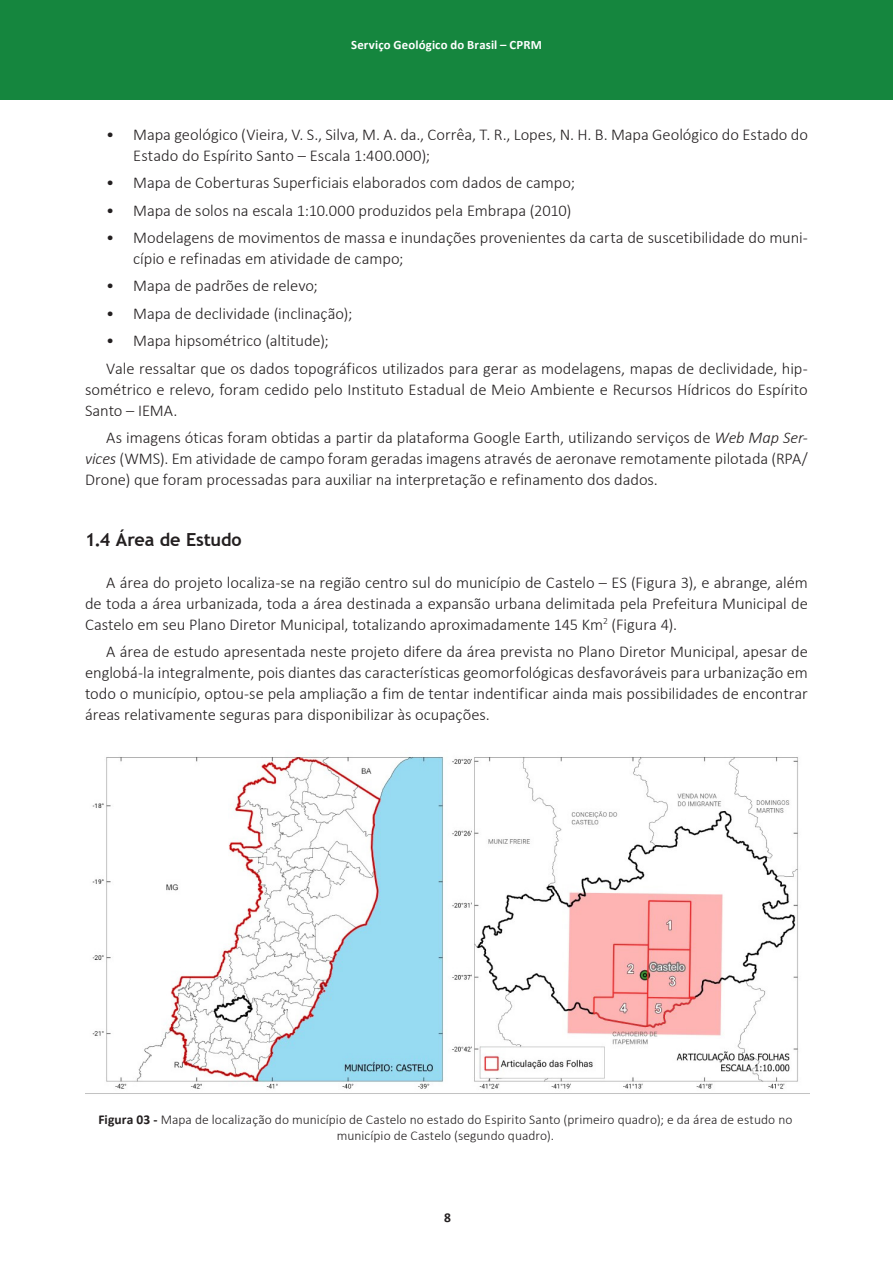
<style>
.page{position:relative;width:893px;height:1263px;background:#fff}
.page>*{position:absolute;margin:0;border:0;box-sizing:border-box;transform-origin:0 0}
.t1{font:700 18px "Trebuchet MS";letter-spacing:-.01em;color:#231f20}
.t2{font:300 16.5px/21px "Calibri";letter-spacing:-.005em;color:#231f20}
.t3{font:300 13.5px/16.2px "Calibri";letter-spacing:.005em;color:#231f20;text-align:center}
.t4{font:700 13.5px "Calibri";color:#231f20}
.t5{font:700 12.75px "Calibri";letter-spacing:.015em;color:#fff}
.s1{font-style:italic}
.s2{font-weight:700}
</style>
<div class="page">
<div style="left:0;top:0;width:893px;height:100px;background:#15863e"></div>
<img style="left:85px;top:755px;width:725px;height:339px">
<p class="t5" style="left:351px;top:35px;width:192px">Serviço Geológico do Brasil – CPRM</p>
<p class="t2" style="left:133px;top:124px;width:676px;text-indent:-27px">• Mapa geológico (Vieira, V. S., Silva, M. A. da., Corrêa, T. R., Lopes, N. H. B. Mapa Geológico do Estado do<br>Estado do Espírito Santo – Escala 1:400.000);</p>
<p class="t2" style="left:106px;top:172px;width:470px">• Mapa de Coberturas Superficiais elaborados com dados de campo;</p>
<p class="t2" style="left:106px;top:200px;width:467px">• Mapa de solos na escala 1:10.000 produzidos pela Embrapa (2010)</p>
<p class="t2" style="left:133px;top:227px;width:676px;text-indent:-27px">• Modelagens de movimentos de massa e inundações provenientes da carta de suscetibilidade do muni&shy;cípio e refinadas em atividade de campo;</p>
<p class="t2" style="left:106px;top:275px;width:213px">• Mapa de padrões de relevo;</p>
<p class="t2" style="left:106px;top:303px;width:248px">• Mapa de declividade (inclinação);</p>
<p class="t2" style="left:106px;top:327px;width:703px;line-height:27.3px">• Mapa hipsométrico (altitude);<br>Vale ressaltar que os dados topográficos utilizados para gerar as modelagens, mapas de declividade, hip-</p>
<p class="t2" style="left:85px;top:378px;width:724px">sométrico e relevo, foram cedido pelo Instituto Estadual de Meio Ambiente e Recursos Hídricos do Espírito<br>Santo – IEMA.</p>
<p class="t2" style="left:85px;top:427px;width:724px;text-align:justify;text-indent:21px">As imagens óticas foram obtidas a partir da plataforma Google Earth, utilizando serviços de <span class="s1">Web Map Ser&shy;vices</span> (WMS). Em atividade de campo foram geradas imagens através de aeronave remotamente pilotada (RPA/ Drone) que foram processadas para auxiliar na interpretação e refinamento dos dados.</p>
<p class="t1" style="left:85px;top:528px;width:158px">1.4 Área de Estudo</p>
<p class="t2" style="left:85px;top:572px;width:724px;text-align:justify;text-indent:21px">A área do projeto localiza-se na região centro sul do município de Castelo – ES (Figura 3), e abrange, além de toda a área urbanizada, toda a área destinada a expansão urbana delimitada pela Prefeitura Municipal de Castelo em seu Plano Diretor Municipal, totalizando aproximadamente 145 Km<sup>2</sup> (Figura 4).</p>
<p class="t2" style="left:85px;top:641px;width:724px;text-align:justify;text-indent:21px">A área de estudo apresentada neste projeto difere da área prevista no Plano Diretor Municipal, apesar de englobá-la integralmente, pois diantes das características geomorfológicas desfavoráveis para urbanização em todo o município, optou-se pela ampliação a fim de tentar indentificar ainda mais possibilidades de encontrar áreas relativamente seguras para disponibilizar às ocupações.</p>
<p class="t3" style="left:98px;top:1111px;width:696px"><span class="s2">Figura 03 -</span> Mapa de localização do município de Castelo no estado do Espirito Santo (primeiro quadro); e da área de estudo no município de Castelo (segundo quadro).</p>
<p class="t4" style="left:444px;top:1208px;width:8px">8</p>
</div>
